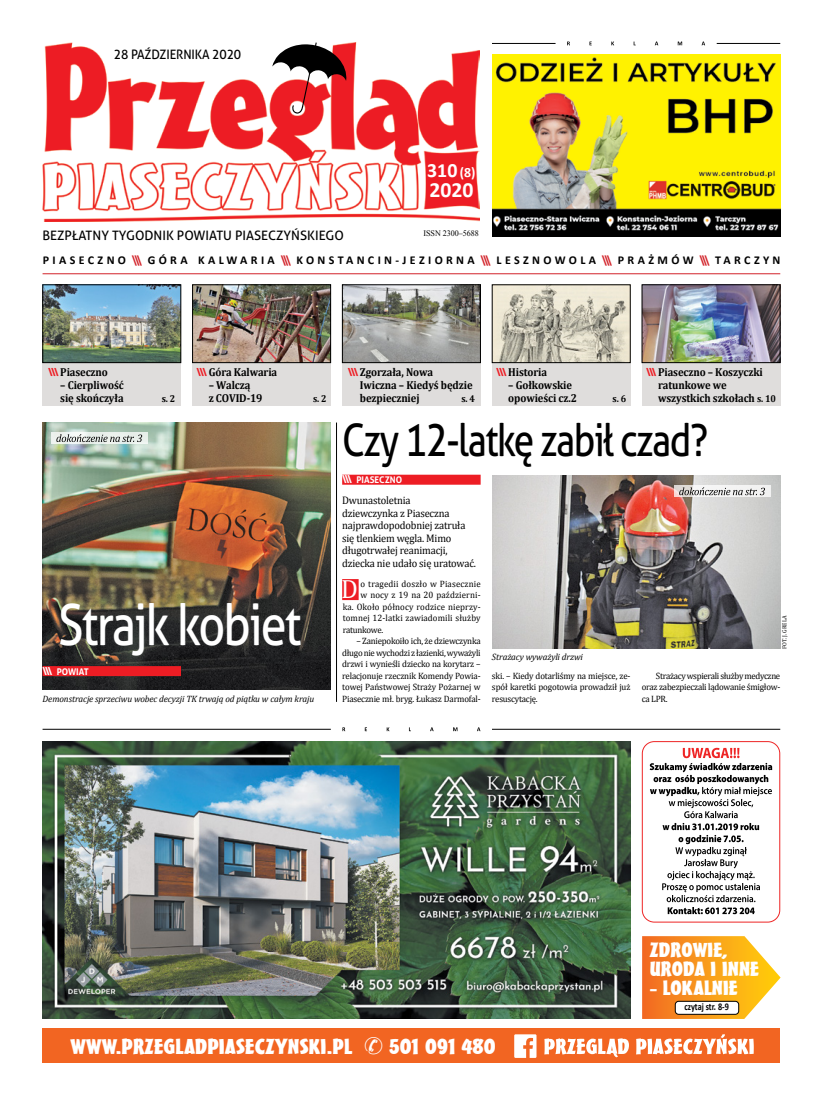
<style>
.page{position:relative;width:820px;height:1106px;background:#fff}
.page>*{position:absolute;margin:0;border:0;box-sizing:border-box;transform-origin:0 0}
.t1{font:57px "Aller";letter-spacing:-.04em;color:#fff;scale:.82 1}
.t2{font:45px "Aller";letter-spacing:-.04em;color:#000;scale:.82 1}
.t3{font:26.5px "Cambria";color:#fff;scale:.96 1}
.t4{font:700 21.7px "Calibri";color:#fff}
.t5{font:700 20.9px "Mister Earl BT";color:#fff;scale:1.25 1}
.t6{font:700 20.3px "Calibri";color:#fff}
.t7{font:700 20px/19px "Mister Earl BT";color:#fff;scale:1.25 1}
.t8{font:13px "Aller";color:#000}
.t9{font:13px "Aller";color:#000;scale:.94 1}
.t10{font:700 12px "Calibri";letter-spacing:.28em;color:#000}
.t11{font:700 11.5px/13px "Cambria";letter-spacing:-.01em;color:#000;scale:.92 1}
.t12{font:11px/12.5px "Cambria";letter-spacing:-.015em;color:#000;scale:.95 1}
.t13{font:700 10.2px "Calibri";color:#000;scale:.8 1}
.t14{font:700 10px "Cambria";color:#000;scale:.92 1}
.t15{font:9.2px/11.5px "Cambria";letter-spacing:-.01em;color:#000;text-align:justify;scale:.96 1}
.t16{font:italic 9.2px "Cambria";letter-spacing:-.01em;color:#000}
.t17{font:9.2px "Cambria";letter-spacing:.015em;color:#000;scale:.96 1}
.t18{font:9.2px "Cambria";letter-spacing:.01em;color:#000;scale:.96 1}
.t19{font:700 9.2px "Aller";color:#fff;scale:.96 1}
.t20{font:9.2px "Cambria";letter-spacing:-.03em;color:#000;scale:.96 1}
.t21{font:8.4px "Times New Roman";color:#000;scale:.96 1}
.t22{font:6px "Cambria";color:#000;scale:.96 1}
.s1{font-size:14.1px}
.s2{color:#d2232a}
.s3{font-family:"Aller";font-size:11.1px;color:#ed1d24}
.s4{font-size:10px}
.s5{font-size:11px}
</style>
<div class="page">
<img style="left:43px;top:422px;width:288px;height:267px">
<img style="left:42px;top:43px;width:437px;height:178px">
<div style="left:492px;top:284px;width:138px;height:121px;background:#dfdddc"></div>
<div style="left:641px;top:284px;width:139px;height:121px;background:#dfdddc"></div>
<div style="left:192px;top:284px;width:139px;height:121px;background:#dfdddc"></div>
<img style="left:494px;top:286px;width:134px;height:75px">
<div style="left:492px;top:284px;width:138px;height:79px;border:1px solid #000"></div>
<img style="left:643px;top:286px;width:135px;height:75px">
<div style="left:641px;top:284px;width:139px;height:79px;border:1px solid #000"></div>
<img style="left:194px;top:286px;width:135px;height:75px">
<div style="left:192px;top:284px;width:139px;height:79px;border:1px solid #000"></div>
<div style="left:342px;top:284px;width:138px;height:121px;background:#dfdddc"></div>
<div style="left:43px;top:284px;width:138px;height:121px;background:#dfdddc"></div>
<img style="left:344px;top:286px;width:134px;height:75px">
<div style="left:342px;top:284px;width:138px;height:79px;border:1px solid #000"></div>
<img style="left:45px;top:286px;width:134px;height:75px">
<div style="left:43px;top:284px;width:138px;height:79px;border:1px solid #000"></div>
<hr style="left:43px;top:273px;width:737px;height:1px;background:#d2232a">
<div style="left:43px;top:1028px;width:737px;height:35px;background:#f26522"></div>
<svg style="left:544px;top:1034px;width:209px;height:23px"></svg>
<svg style="left:514px;top:1034px;width:22px;height:23px"></svg>
<img style="left:43px;top:741px;width:587px;height:277px">
<svg style="left:342px;top:727px;width:138px;height:4px"></svg>
<hr style="left:43px;top:729px;width:288px;height:1px;background:#000">
<hr style="left:492px;top:729px;width:288px;height:1px;background:#000">
<svg style="left:649px;top:747px;width:122px;height:167px"></svg>
<div style="left:641px;top:741px;width:139px;height:181px;border:1px solid #ee2525;border-radius:12px"></div>
<svg style="left:272px;top:43px;width:75px;height:71px"></svg>
<div style="left:342px;top:474px;width:138px;height:10px;background:#ed1d24"></div>
<div style="left:342px;top:579px;width:16px;height:21px;background:#ed1d24"></div>
<img style="left:492px;top:475px;width:288px;height:173px">
<div style="left:43px;top:666px;width:138px;height:10px;background:#ed1d24"></div>
<img style="left:492px;top:55px;width:288px;height:181px">
<svg style="left:642px;top:936px;width:138px;height:83px;background:#f7a439"></svg>
<div style="left:675px;top:1001px;width:63px;height:13px;background:#fff;border-radius:3px"></div>
<div style="left:674px;top:1001px;width:64px;height:13px;border:1px solid #000;border-radius:3px"></div>
<svg style="left:567px;top:42px;width:137px;height:3px"></svg>
<hr style="left:492px;top:43px;width:63px;height:1px;background:#000">
<hr style="left:716px;top:43px;width:64px;height:1px;background:#000">
<hr style="left:336px;top:422px;width:1px;height:280px;background:#000">
<div style="left:51px;top:432px;width:96px;height:12px;background:#ebf0ec"></div>
<svg style="left:56px;top:434px;width:86px;height:8px"></svg>
<svg style="left:673px;top:485px;width:97px;height:12px"></svg>
<svg style="left:679px;top:487px;width:85px;height:8px"></svg>
<h3 class="t9" style="left:114px;top:47px;width:137px">28 PAŹDZIERNIKA 2020</h3>
<h3 class="t8" style="left:43px;top:227px;width:303px">BEZPŁATNY TYGODNIK POWIATU PIASECZYŃSKIEGO</h3>
<h3 class="t6" style="left:427px;top:157px;width:50px">310 <span class="s1">(8)</span></h3>
<h3 class="t4" style="left:429px;top:176px;width:45px">2020</h3>
<p class="t21" style="left:423px;top:227px;width:59px">ISSN 2300–5688</p>
<h3 class="t10" style="left:43px;top:253px;width:739px">PIASECZNO <span class="s2">\\\</span> GÓRA KALWARIA <span class="s2">\\\</span> KONSTANCIN-JEZIORNA <span class="s2">\\\</span> LESZNOWOLA <span class="s2">\\\</span> PRAŻMÓW <span class="s2">\\\</span> TARCZYN</h3>
<p class="t11" style="left:48px;top:365px;width:66px"><span class="s3">\\\</span> Piaseczno</p>
<p class="t11" style="left:60px;top:378px;width:70px">– Cierpliwość się skończyła</p>
<p class="t14" style="left:162px;top:391px;width:16px">s. 2</p>
<p class="t11" style="left:196px;top:365px;width:89px"><span class="s3">\\\</span> Góra Kalwaria</p>
<p class="t11" style="left:208px;top:378px;width:60px">– Walczą<br>z COVID-19</p>
<p class="t14" style="left:313px;top:391px;width:16px">s. 2</p>
<p class="t11" style="left:360px;top:365px;width:124px;text-indent:-12px"><span class="s3">\\\</span> Zgorzała, Nowa<br>Iwiczna – Kiedyś będzie bezpieczniej</p>
<p class="t14" style="left:461px;top:391px;width:16px">s. 4</p>
<p class="t11" style="left:496px;top:365px;width:57px"><span class="s3">\\\</span> Historia</p>
<p class="t11" style="left:508px;top:378px;width:76px">– Gołkowskie opowieści cz.2</p>
<p class="t14" style="left:612px;top:391px;width:16px">s. 6</p>
<p class="t11" style="left:658px;top:365px;width:130px;text-indent:-12px"><span class="s3">\\\</span> Piaseczno – Koszyczki ratunkowe we wszystkich szkołach <span class="s4">s. 10</span></p>
<h1 class="t1" style="left:58px;top:590px;width:298px">Strajk kobiet</h1>
<p class="t19" style="left:43px;top:665px;width:50px"><span class="s5">\\\</span> POWIAT</p>
<p class="t16" style="left:43px;top:692px;width:273px">Demonstracje sprzeciwu wobec decyzji TK trwają od piątku w całym kraju</p>
<h2 class="t2" style="left:342px;top:412px;width:447px">Czy 12-latkę zabił czad?</h2>
<p class="t19" style="left:342px;top:474px;width:64px"><span class="s5">\\\</span> PIASECZNO</p>
<p class="t12" style="left:342px;top:494px;width:142px">Dwunastoletnia<br>dziewczynka z Piaseczna najprawdopodobniej zatruła się tlenkiem węgla. Mimo długotrwałej reanimacji, dziecka nie udało się uratować.</p>
<h3 class="t3" style="left:341px;top:573px;width:19px">D</h3>
<p class="t17" style="left:360px;top:578px;width:126px">o tragedii doszło w Piasecznie</p>
<p class="t17" style="left:360px;top:589px;width:126px">w nocy z 19 na 20 październi-</p>
<p class="t17" style="left:342px;top:601px;width:145px">ka. Około północy rodzice nieprzy-</p>
<p class="t18" style="left:342px;top:612px;width:145px">tomnej 12-latki zawiadomili służby</p>
<p class="t20" style="left:342px;top:624px;width:44px">ratunkowe.</p>
<p class="t15" style="left:342px;top:635px;width:146px;text-indent:14px">– Zaniepokoiło ich, że dziewczynka długo nie wychodzi z łazienki, wyważyli drzwi i wynieśli dziecko na korytarz – relacjonuje rzecznik Komendy Powia&shy;towej Państwowej Straży Pożarnej w Piasecznie mł. bryg. Łukasz Darmofal-</p>
<p class="t22" style="left:780px;top:648px;width:36px;rotate:-90deg">FOT. J. GRELA</p>
<p class="t16" style="left:492px;top:650px;width:92px">Strażacy wyważyli drzwi</p>
<p class="t15" style="left:492px;top:670px;width:146px">ski. – Kiedy dotarliśmy na miejsce, ze&shy;spół karetki pogotowia prowadził już resuscytację.</p>
<p class="t15" style="left:641px;top:670px;width:146px;text-indent:14px">Strażacy wspierali służby medyczne oraz zabezpieczali lądowanie śmigłow&shy;ca LPR.</p>
<h3 class="t7" style="left:649px;top:940px;width:89px">ZDROWIE,<br>URODA I INNE</h3>
<h3 class="t7" style="left:649px;top:978px;width:72px">- LOKALNIE</h3>
<p class="t13" style="left:684px;top:1000px;width:57px">czytaj str. 8-9</p>
<h3 class="t5" style="left:70px;top:1033px;width:341px">WWW.PRZEGLADPIASECZYNSKI.PL ✆ 501 091 480</h3>
</div>
